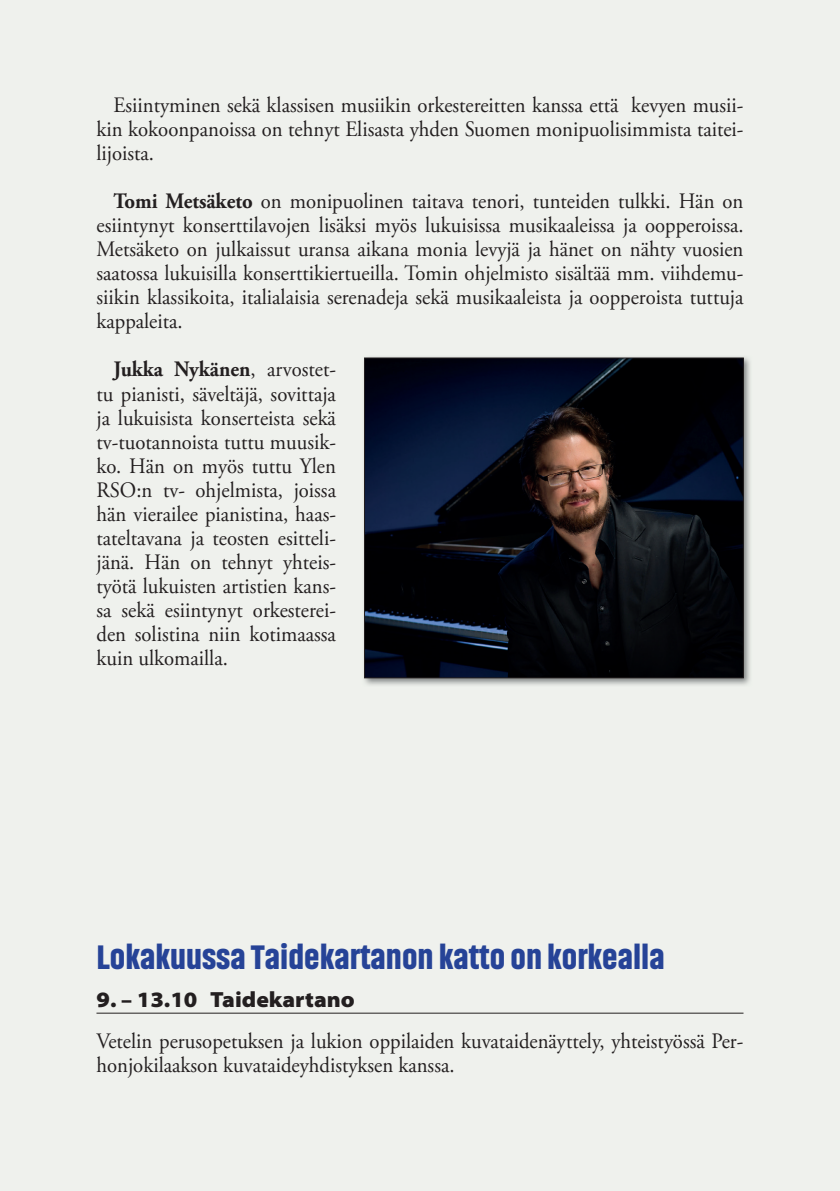
<style>
.page{position:relative;width:840px;height:1191px;background:#fff}
.page>*{position:absolute;margin:0;border:0;box-sizing:border-box;transform-origin:0 0}
.t1{font:900 34px "Akhand";color:#264397}
.t2{font:22px/24px "Adobe Garamond Pro";color:#231f20;text-align:justify;scale:.94 1}
.t3{font:900 semi-expanded 22px "Myriad Pro";color:#231f20}
.s1{font-weight:700}
</style>
<div class="page">
<div style="left:0;top:0;width:839px;height:1191px;background:#eff1ed"></div>
<hr style="left:96px;top:1012px;width:647px;height:1px;background:#231f20">
<img style="left:364px;top:357px;width:386px;height:328px">
<img style="left:366px;top:360px;width:375px;height:316px">
<div style="left:364px;top:358px;width:379px;height:320px;border:1px solid #231f20"></div>
<p class="t2" style="left:96px;top:94px;width:689px;text-indent:17px">Esiintyminen sekä klassisen musiikin orkestereitten kanssa että kevyen musii&shy;kin kokoonpanoissa on tehnyt Elisasta yhden Suomen monipuolisimmista taitei&shy;lijoista.</p>
<p class="t2" style="left:96px;top:190px;width:689px;text-indent:17px"><span class="s1">Tomi Metsäketo</span> on monipuolinen taitava tenori, tunteiden tulkki. Hän on esiintynyt konserttilavojen lisäksi myös lukuisissa musikaaleissa ja oopperoissa.<br>Metsäketo on julkaissut uransa aikana monia levyjä ja hänet on nähty vuosien saatossa lukuisilla konserttikiertueilla. Tomin ohjelmisto sisältää mm. viihdemu&shy;siikin klassikoita, italialaisia serenadeja sekä musikaaleista ja oopperoista tuttuja kappaleita.</p>
<p class="t2" style="left:96px;top:358px;width:256px;text-indent:17px"><span class="s1">Jukka Nykänen</span>, arvostet&shy;tu pianisti, säveltäjä, sovittaja ja lukuisista konserteista sekä tv-tuotannoista tuttu muusik&shy;ko. Hän on myös tuttu Ylen RSO:n tv- ohjelmista, joissa hän vierailee pianistina, haas&shy;tateltavana ja teosten esitteli&shy;jänä. Hän on tehnyt yhteis&shy;työtä lukuisten artistien kans&shy;sa sekä esiintynyt orkesterei&shy;den solistina niin kotimaassa kuin ulkomailla.</p>
<h1 class="t1" style="left:96px;top:939px;width:569px">Lokakuussa Taidekartanon katto on korkealla</h1>
<p class="t3" style="left:96px;top:987px;width:260px">9. – 13.10 Taidekartano</p>
<p class="t2" style="left:96px;top:1030px;width:689px">Vetelin perusopetuksen ja lukion oppilaiden kuvataidenäyttely, yhteistyössä Per&shy;honjokilaakson kuvataideyhdistyksen kanssa.</p>
</div>
